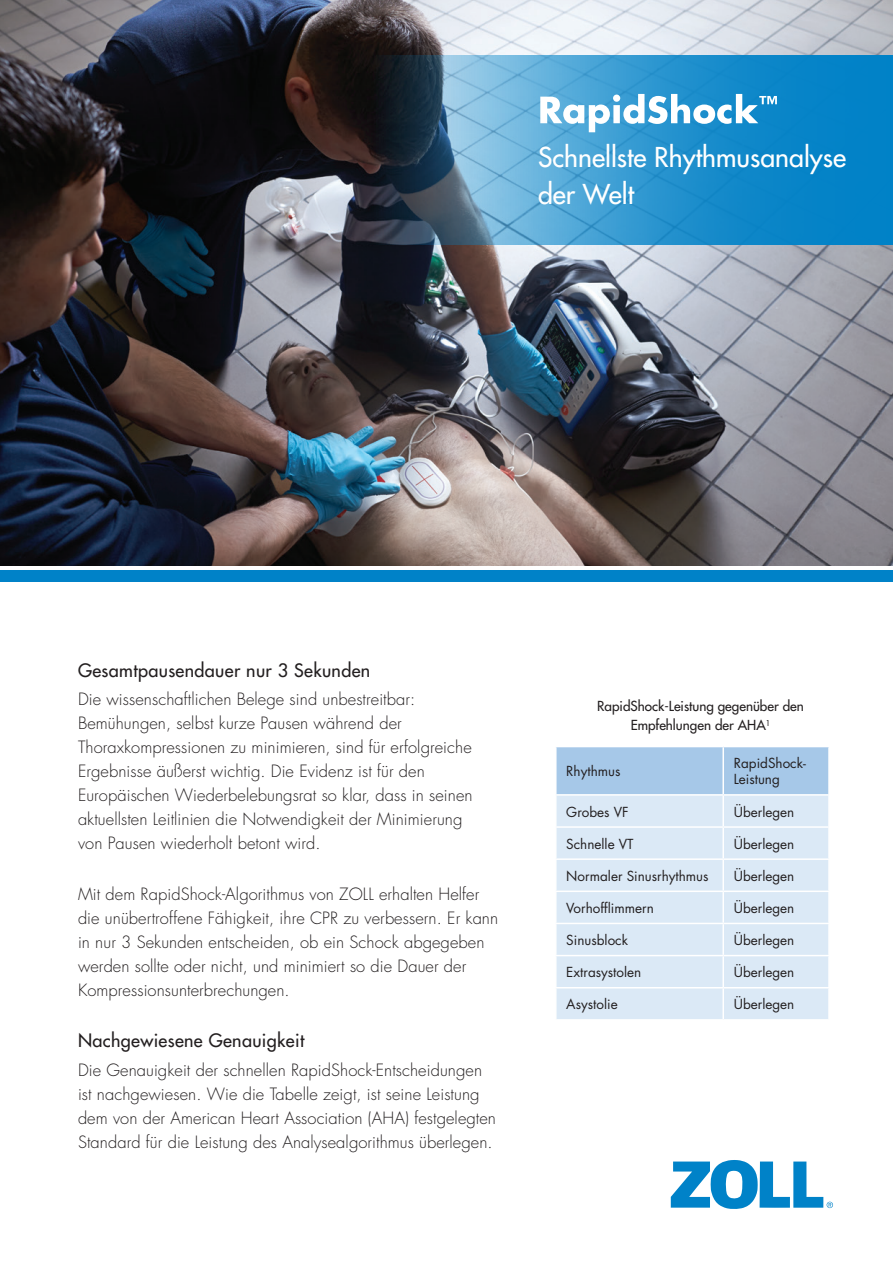
<style>
.page{position:relative;width:893px;height:1263px;background:#fff}
.page>*{position:absolute;margin:0;border:0;box-sizing:border-box;transform-origin:0 0}
.t1{font:500 26.7px/37.5px "Futura Std";color:#fff}
.Head{font:500 18px "Futura Std";letter-spacing:.02em;color:#231f20}
.Body{font:300 16.5px/24px "Futura Std";letter-spacing:.005em;color:#231f20}
.TBL-body{font:13.5px/16.2px "Futura Std";color:#231f20}
.TBL-head{font:500 13.5px/19.5px "Futura Std";color:#231f20;text-align:center}
</style>
<div class="page">
<img style="left:0;top:0;width:893px;height:565px">
<svg style="left:306px;top:55px;width:587px;height:189px;background:#337ea8"></svg>
<div style="left:556px;top:747px;width:272px;height:47px;background:#a6c8e8"></div>
<div style="left:556px;top:796px;width:272px;height:223px;background:#dbe9f6"></div>
<hr style="left:722px;top:747px;width:2px;height:47px;background:#fff">
<hr style="left:722px;top:796px;width:2px;height:30px;background:#fff">
<hr style="left:555px;top:826px;width:168px;height:2px;background:#fff">
<hr style="left:723px;top:826px;width:107px;height:2px;background:#fff">
<hr style="left:722px;top:828px;width:2px;height:30px;background:#fff">
<hr style="left:555px;top:858px;width:168px;height:2px;background:#fff">
<hr style="left:723px;top:858px;width:107px;height:2px;background:#fff">
<hr style="left:722px;top:860px;width:2px;height:30px;background:#fff">
<hr style="left:555px;top:890px;width:168px;height:2px;background:#fff">
<hr style="left:723px;top:890px;width:107px;height:2px;background:#fff">
<hr style="left:722px;top:892px;width:2px;height:31px;background:#fff">
<hr style="left:555px;top:923px;width:168px;height:1px;background:#fff">
<hr style="left:723px;top:923px;width:107px;height:1px;background:#fff">
<hr style="left:722px;top:924px;width:2px;height:31px;background:#fff">
<hr style="left:555px;top:955px;width:168px;height:1px;background:#fff">
<hr style="left:723px;top:955px;width:107px;height:1px;background:#fff">
<hr style="left:722px;top:956px;width:2px;height:31px;background:#fff">
<hr style="left:555px;top:987px;width:168px;height:1px;background:#fff">
<hr style="left:723px;top:987px;width:107px;height:1px;background:#fff">
<hr style="left:722px;top:988px;width:2px;height:31px;background:#fff">
<svg style="left:671px;top:1160px;width:162px;height:49px"></svg>
<div style="left:0;top:570px;width:893px;height:12px;background:#0082c8"></div>
<svg style="left:540px;top:94px;width:237px;height:38px"></svg>
<p class="t1" style="left:538px;top:138px;width:310px">Schnellste Rhythmusanalyse der Welt</p>
<p class="Head" style="left:78px;top:659px;width:294px">Gesamtpausendauer nur 3 Sekunden</p>
<p class="Body" style="left:78px;top:688px;width:396px">Die wissenschaftlichen Belege sind unbestreitbar:<br>Bemühungen, selbst kurze Pausen während der Thoraxkompressionen zu minimieren, sind für erfolgreiche Ergebnisse äußerst wichtig. Die Evidenz ist für den Europäischen Wiederbelebungsrat so klar, dass in seinen aktuellsten Leitlinien die Notwendigkeit der Minimierung von Pausen wiederholt betont wird.</p>
<p class="Body" style="left:78px;top:883px;width:422px">Mit dem RapidShock-Algorithmus von ZOLL erhalten Helfer die unübertroffene Fähigkeit, ihre CPR zu verbessern. Er kann in nur 3 Sekunden entscheiden, ob ein Schock abgegeben werden sollte oder nicht, und minimiert so die Dauer der Kompressionsunterbrechungen.</p>
<p class="Head" style="left:78px;top:1029px;width:228px">Nachgewiesene Genauigkeit</p>
<p class="Body" style="left:78px;top:1058px;width:420px">Die Genauigkeit der schnellen RapidShock-Entscheidungen ist nachgewiesen. Wie die Tabelle zeigt, ist seine Leistung dem von der American Heart Association (AHA) festgelegten Standard für die Leistung des Analysealgorithmus überlegen.</p>
<p class="TBL-head" style="left:597px;top:696px;width:208px">RapidShock-Leistung gegenüber den<br>Empfehlungen der AHA<sup>1</sup></p>
<p class="TBL-body" style="left:566px;top:763px;width:56px">Rhythmus</p>
<p class="TBL-body" style="left:734px;top:755px;width:74px">RapidShock-<br>Leistung</p>
<p class="TBL-body" style="left:566px;top:804px;width:64px">Grobes VF</p>
<p class="TBL-body" style="left:734px;top:804px;width:62px">Überlegen</p>
<p class="TBL-body" style="left:566px;top:836px;width:69px">Schnelle VT</p>
<p class="TBL-body" style="left:734px;top:836px;width:62px">Überlegen</p>
<p class="TBL-body" style="left:566px;top:868px;width:144px">Normaler Sinusrhythmus</p>
<p class="TBL-body" style="left:734px;top:868px;width:62px">Überlegen</p>
<p class="TBL-body" style="left:566px;top:900px;width:89px">Vorhofflimmern</p>
<p class="TBL-body" style="left:734px;top:900px;width:62px">Überlegen</p>
<p class="TBL-body" style="left:566px;top:932px;width:63px">Sinusblock</p>
<p class="TBL-body" style="left:734px;top:932px;width:62px">Überlegen</p>
<p class="TBL-body" style="left:566px;top:964px;width:77px">Extrasystolen</p>
<p class="TBL-body" style="left:734px;top:964px;width:62px">Überlegen</p>
<p class="TBL-body" style="left:566px;top:996px;width:53px">Asystolie</p>
<p class="TBL-body" style="left:734px;top:996px;width:62px">Überlegen</p>
</div>
